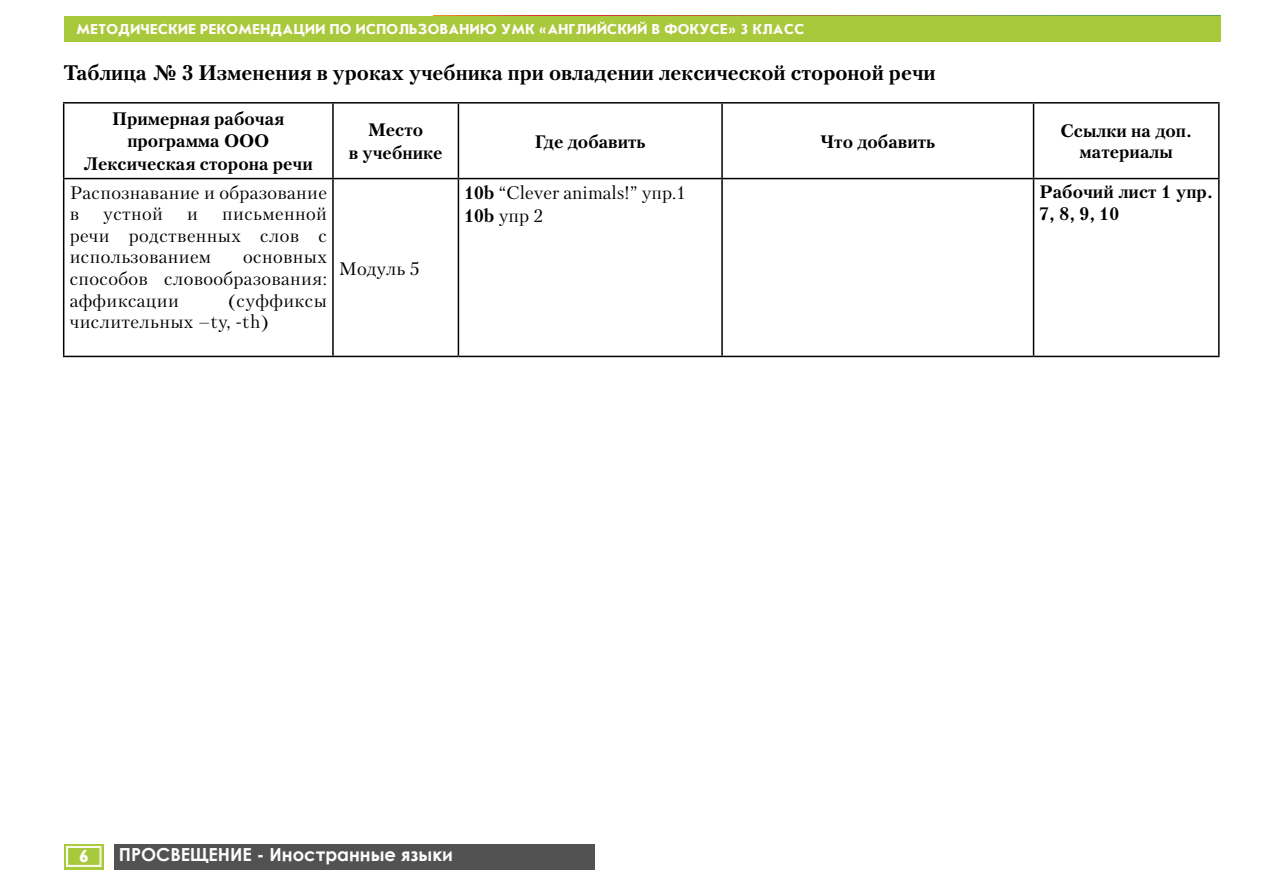
<style>
.page{position:relative;width:1263px;height:893px;background:#fff}
.page>*{position:absolute;margin:0;border:0;box-sizing:border-box;transform-origin:0 0}
.t1{font:700 21px "Petersburg C San Pin";color:#000}
.t2{font:18px/21.6px "Petersburg C San Pin";letter-spacing:.02em;color:#000}
.t3{font:700 18px/22.4px "Petersburg C San Pin";color:#000;text-align:center}
.t4{font:18px/23.1px "Petersburg C San Pin";color:#000}
.t5{font:700 18px "Century Gothic";color:#fffefd}
.t6{font:700 18px "Journal Sans C";color:#fffefd}
.t7{font:700 15px "Journal Sans C";letter-spacing:.03em;color:#fffaf7}
.s1{font-weight:700}
</style>
<div class="page">
<div style="left:115px;top:844px;width:480px;height:26px;background:#525252"></div>
<div style="left:64px;top:16px;width:1157px;height:25px;background:#a8c93c"></div>
<div style="left:64px;top:844px;width:40px;height:26px;background:#a8c93c"></div>
<svg style="left:66px;top:846px;width:35px;height:21px"></svg>
<div style="left:67px;top:847px;width:33px;height:19px;border:1px solid #fffefd"></div>
<hr style="left:63px;top:102px;width:270px;height:2px;background:#000">
<hr style="left:63px;top:104px;width:1px;height:74px;background:#000">
<hr style="left:333px;top:102px;width:125px;height:2px;background:#000">
<hr style="left:332px;top:104px;width:2px;height:74px;background:#000">
<hr style="left:458px;top:102px;width:264px;height:2px;background:#000">
<hr style="left:458px;top:104px;width:1px;height:74px;background:#000">
<hr style="left:722px;top:102px;width:311px;height:2px;background:#000">
<hr style="left:721px;top:104px;width:2px;height:74px;background:#000">
<hr style="left:1033px;top:102px;width:186px;height:2px;background:#000">
<hr style="left:1033px;top:104px;width:1px;height:74px;background:#000">
<hr style="left:1218px;top:104px;width:1px;height:74px;background:#000">
<hr style="left:63px;top:178px;width:270px;height:1px;background:#000">
<hr style="left:63px;top:179px;width:1px;height:177px;background:#000">
<hr style="left:333px;top:178px;width:125px;height:1px;background:#000">
<hr style="left:332px;top:179px;width:2px;height:177px;background:#000">
<hr style="left:458px;top:178px;width:264px;height:1px;background:#000">
<hr style="left:458px;top:179px;width:1px;height:177px;background:#000">
<hr style="left:722px;top:178px;width:311px;height:1px;background:#000">
<hr style="left:721px;top:179px;width:2px;height:177px;background:#000">
<hr style="left:1033px;top:178px;width:186px;height:1px;background:#000">
<hr style="left:1033px;top:179px;width:1px;height:177px;background:#000">
<hr style="left:1218px;top:179px;width:1px;height:177px;background:#000">
<hr style="left:63px;top:356px;width:270px;height:1px;background:#000">
<hr style="left:333px;top:356px;width:125px;height:1px;background:#000">
<hr style="left:458px;top:356px;width:264px;height:1px;background:#000">
<hr style="left:722px;top:356px;width:311px;height:1px;background:#000">
<hr style="left:1033px;top:356px;width:186px;height:1px;background:#000">
<p class="t7" style="left:77px;top:22px;width:729px">МЕТОДИЧЕСКИЕ РЕКОМЕНДАЦИИ ПО ИСПОЛЬЗОВАНИЮ УМК «АНГЛИЙСКИЙ В ФОКУСЕ» 3 КЛАСС</p>
<p class="t1" style="left:64px;top:60px;width:873px">Таблица № 3 Изменения в уроках учебника при овладении лексической стороной речи</p>
<p class="t3" style="left:84px;top:107px;width:231px">Примерная рабочая программа OOO<br>Лексическая сторона речи</p>
<p class="t3" style="left:349px;top:118px;width:96px;line-height:23.1px">Место<br>в учебнике</p>
<p class="t3" style="left:535px;top:130px;width:112px">Где добавить</p>
<p class="t3" style="left:820px;top:130px;width:117px">Что добавить</p>
<p class="t3" style="left:1060px;top:119px;width:133px;line-height:21.6px">Ссылки на доп. материалы</p>
<p class="t2" style="left:70px;top:181px;width:259px">Распознавание и образование в</p>
<p class="t2" style="left:70px;top:203px;width:259px;text-align:justify;text-indent:153px">письменной речи родственных слов с использованием</p>
<p class="t2" style="left:103px;top:203px;width:61px">устной</p>
<p class="t2" style="left:187px;top:203px;width:12px">и</p>
<p class="t2" style="left:70px;top:246px;width:259px;text-align:justify;text-indent:173px">основных способов словообразования: аффиксации</p>
<p class="t2" style="left:70px;top:289px;width:259px;text-indent:158px">(суффиксы числительных –ty, -th)</p>
<p class="t2" style="left:339px;top:257px;width:82px">Модуль 5</p>
<p class="t4" style="left:464px;top:180px;width:223px"><span class="s1">10b</span> “Clever animals!” упр.1<br><span class="s1">10b</span> упр 2</p>
<p class="t3" style="left:1039px;top:181px;width:175px;line-height:21.6px;text-align:left">Рабочий лист 1 упр.<br>7, 8, 9, 10</p>
<p class="t6" style="left:79px;top:846px;width:11px">6</p>
<p class="t5" style="left:119px;top:841px;width:336px">ПРОСВЕЩЕНИЕ - Иностранные языки</p>
</div>
